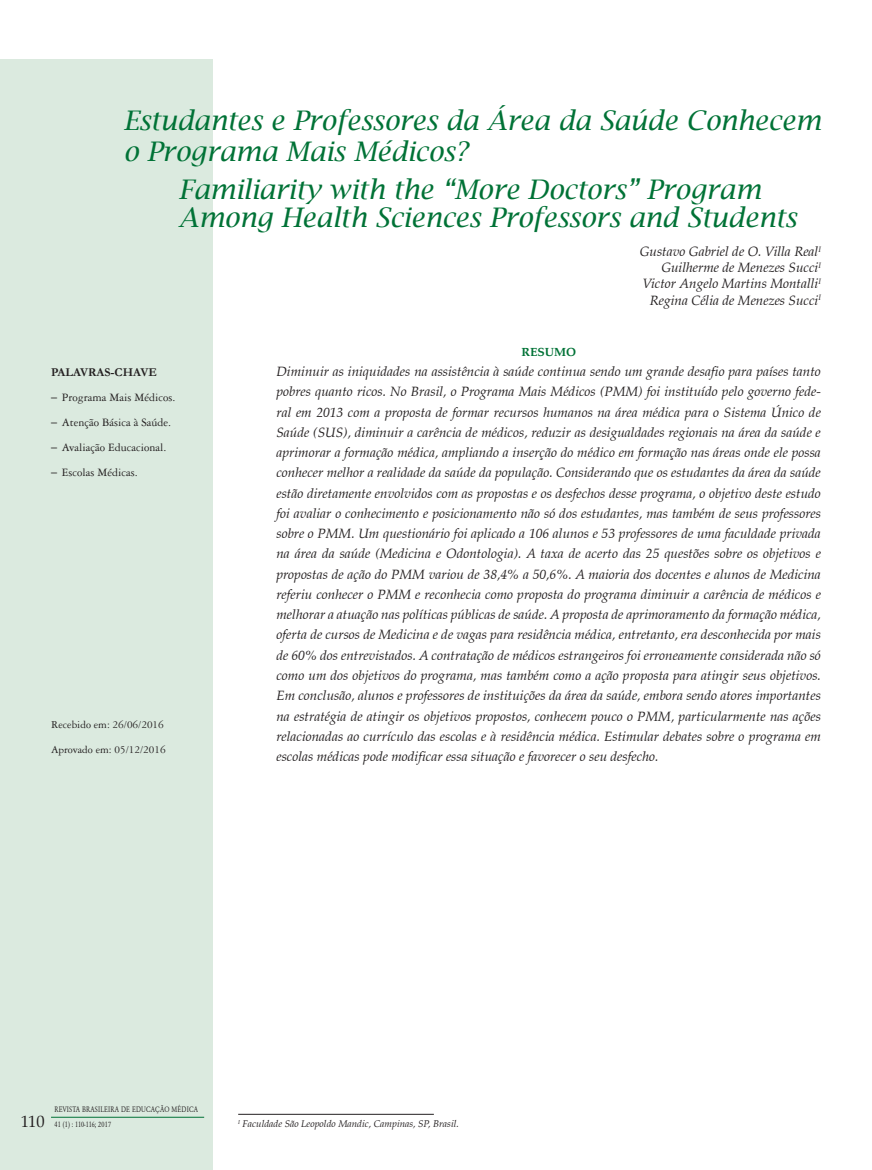
<style>
.page{position:relative;width:872px;height:1170px;background:#fff}
.page>*{position:absolute;margin:0;border:0;box-sizing:border-box;transform-origin:0 0}
.t1{font:italic 27px/31.5px "Lucida Bright";color:#007236}
.t2{font:italic 13.5px/20.2px "Palton";color:#231f20;text-align:right}
.t3{font:12px "Garamond 3 LT Std";color:#231f20}
.t4{font:700 12px "Garamond";color:#231f20}
.t5{font:700 12px "Palton";color:#007236}
.t6{font:11.25px "Garamond 3 LT Std";color:#231f20}
.t7{font:italic 9.75px "Palton";color:#231f20}
.t8{font:8.25px/15px "Garamond";letter-spacing:.03em;color:#231f20;scale:.8 1}
.s1{font-family:"Palton Roman"}
.s2{font-family:"Palton Roman";font-size:16.5px}
</style>
<div class="page">
<div style="left:0;top:60px;width:213px;height:1109px;background:#dbeadf"></div>
<hr style="left:51px;top:1116px;width:153px;height:1px;background:#007236">
<hr style="left:238px;top:1113px;width:196px;height:1px;background:#231f20">
<h1 class="t1" style="left:123px;top:104px;width:697px">Estudantes e Professores da Área da Saúde Conhecem o Programa Mais Médicos?</h1>
<h1 class="t1" style="left:179px;top:174px;width:619px;line-height:28.5px">Familiarity with the “More Doctors” Program<br>Among Health Sciences Professors and Students</h1>
<p class="t2" style="left:640px;top:243px;width:183px;line-height:16.2px">Gustavo Gabriel de O. Villa Real<sup>I<br></sup>Guilherme de Menezes Succi<sup>I<br></sup>Victor Angelo Martins Montalli<sup>I<br></sup>Regina Célia de Menezes Succi<sup>I</sup></p>
<p class="t4" style="left:51px;top:364px;width:107px">PALAVRAS-CHAVE</p>
<p class="t3" style="left:51px;top:391px;width:126px"><span class="s1">–</span> Programa Mais Médicos.</p>
<p class="t3" style="left:51px;top:416px;width:121px"><span class="s1">–</span> Atenção Básica à Saúde.</p>
<p class="t3" style="left:51px;top:441px;width:117px"><span class="s1">–</span> Avaliação Educacional.</p>
<p class="t3" style="left:51px;top:466px;width:88px"><span class="s1">–</span> Escolas Médicas.</p>
<p class="t6" style="left:51px;top:718px;width:114px">Recebido em: 26/06/2016</p>
<p class="t6" style="left:51px;top:743px;width:116px">Aprovado em: 05/12/2016</p>
<p class="t5" style="left:521px;top:344px;width:56px">RESUMO</p>
<p class="t2" style="left:276px;top:361px;width:546px;text-align:justify">Diminuir as iniquidades na assistência à saúde continua sendo um grande desafio para países tanto pobres quanto ricos. No Brasil, o Programa Mais Médicos (PMM) foi instituído pelo governo fede&shy;ral em 2013 com a proposta de formar recursos humanos na área médica para o Sistema Único de Saúde (SUS), diminuir a carência de médicos, reduzir as desigualdades regionais na área da saúde e aprimorar a formação médica, ampliando a inserção do médico em formação nas áreas onde ele possa conhecer melhor a realidade da saúde da população. Considerando que os estudantes da área da saúde estão diretamente envolvidos com as propostas e os desfechos desse programa, o objetivo deste estudo foi avaliar o conhecimento e posicionamento não só dos estudantes, mas também de seus professores sobre o PMM. Um questionário foi aplicado a 106 alunos e 53 professores de uma faculdade privada na área da saúde (Medicina e Odontologia). A taxa de acerto das 25 questões sobre os objetivos e propostas de ação do PMM variou de 38,4% a 50,6%. A maioria dos docentes e alunos de Medicina referiu conhecer o PMM e reconhecia como proposta do programa diminuir a carência de médicos e melhorar a atuação nas políticas públicas de saúde. A proposta de aprimoramento da formação médica, oferta de cursos de Medicina e de vagas para residência médica, entretanto, era desconhecida por mais de 60% dos entrevistados. A contratação de médicos estrangeiros foi erroneamente considerada não só como um dos objetivos do programa, mas também como a ação proposta para atingir seus objetivos.<br>Em conclusão, alunos e professores de instituições da área da saúde, embora sendo atores importantes na estratégia de atingir os objetivos propostos, conhecem pouco o PMM, particularmente nas ações relacionadas ao currículo das escolas e à residência médica. Estimular debates sobre o programa em escolas médicas pode modificar essa situação e favorecer o seu desfecho.</p>
<p class="t8" style="left:21px;top:1101px;width:223px;text-indent:34px">REVISTA BRASILEIRA DE EDUCAÇÃO MÉDICA<br><span class="s2">110</span> 41 (1) : 110-116; 2017</p>
<p class="t7" style="left:238px;top:1118px;width:222px"><sup>I</sup> Faculdade São Leopoldo Mandic, Campinas, SP, Brasil.</p>
</div>
